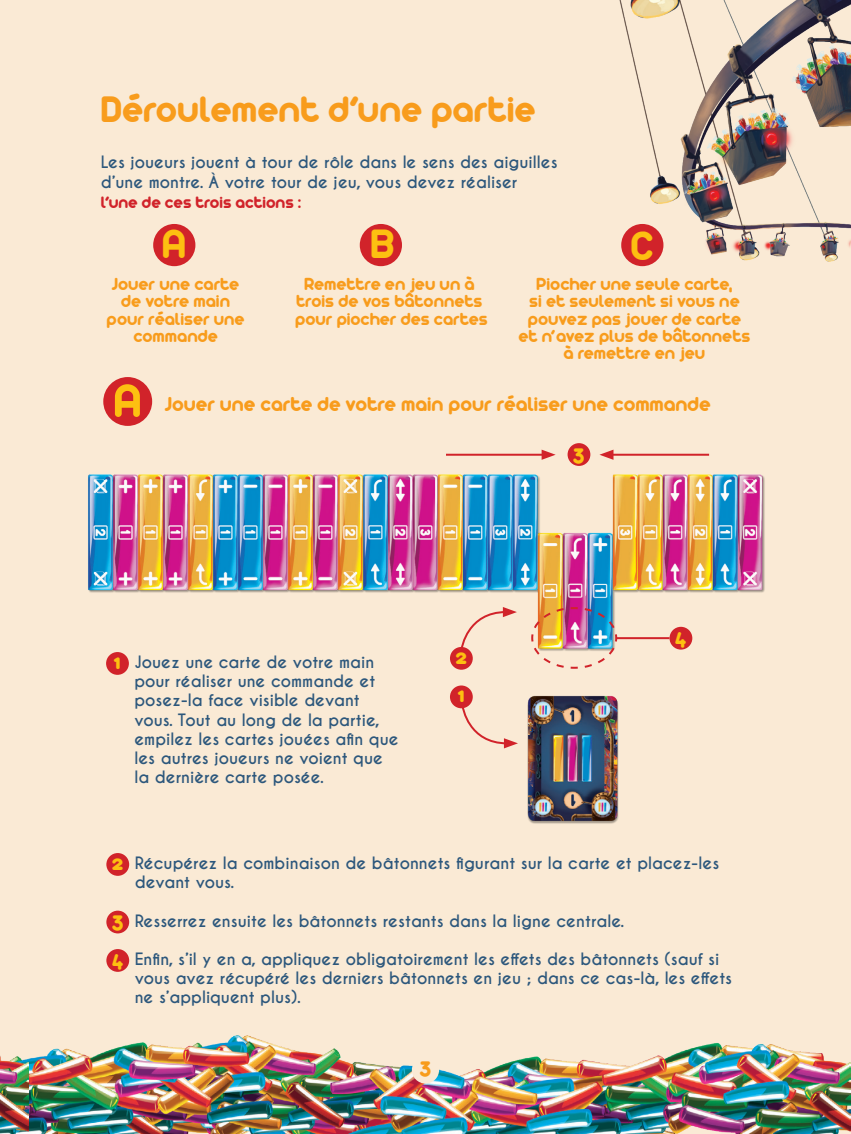
<style>
.page{position:relative;width:851px;height:1134px;background:#fff}
.page>*{position:absolute;margin:0;border:0;box-sizing:border-box;transform-origin:0 0}
.t1{font:51.4px "Arista 2.0";color:#fdc011}
.t2{font:44.4px "Arista 2.0";color:#fdc011}
.t3{font:40px "Arista 2.0";color:#f89c1c}
.t4{font:24px "Arista 2.0";color:#fdc011}
.t5{font:24px "Arista 2.0";color:#f89c1c}
.textxe{font:22px "Arista 2.0";color:#f89c1c}
.textxe-2{font:19px/17.2px "Arista 2.0";color:#f89c1c;text-align:center}
.textxe-3{font:18px "Arista 2.0";color:#d1232a}
.textxe-4{font:700 16px/19.2px "Caviar Dreams";color:#2c577c}
</style>
<div class="page">
<div style="left:0;top:0;width:850px;height:1134px;background:#faead5"></div>
<img style="left:28px;top:964px;width:822px;height:170px">
<img style="left:0;top:1056px;width:28px;height:78px">
<img style="left:619px;top:0;width:231px;height:267px">
<div style="left:412px;top:1056px;width:27px;height:27px;background:#faead5;border-radius:50%"></div>
<div style="left:153px;top:224px;width:42px;height:42px;background:#d1232a;border-radius:50%"></div>
<div style="left:360px;top:224px;width:42px;height:42px;background:#d1232a;border-radius:50%"></div>
<div style="left:621px;top:224px;width:42px;height:42px;background:#d1232a;border-radius:50%"></div>
<img style="left:88px;top:459px;width:677px;height:365px">
<div style="left:103px;top:377px;width:49px;height:49px;background:#d1232a;border-radius:50%"></div>
<div style="left:450px;top:685px;width:22px;height:23px;background:#d1232a;border-radius:50%"></div>
<svg style="left:460px;top:705px;width:58px;height:43px"></svg>
<div style="left:450px;top:647px;width:22px;height:23px;background:#d1232a;border-radius:50%"></div>
<svg style="left:459px;top:607px;width:58px;height:43px"></svg>
<div style="left:567px;top:443px;width:23px;height:23px;background:#d1232a;border-radius:50%"></div>
<hr style="left:446px;top:454px;width:98px;height:2px;background:#d1232a">
<svg style="left:541px;top:450px;width:14px;height:10px"></svg>
<hr style="left:610px;top:454px;width:99px;height:2px;background:#d1232a">
<svg style="left:599px;top:450px;width:14px;height:10px"></svg>
<div style="left:669px;top:627px;width:23px;height:23px;background:#d1232a;border-radius:50%"></div>
<img style="left:530px;top:606px;width:88px;height:64px">
<hr style="left:616px;top:637px;width:53px;height:2px;background:#d1232a">
<div style="left:106px;top:652px;width:23px;height:23px;background:#d1232a;border-radius:50%"></div>
<div style="left:106px;top:853px;width:23px;height:23px;background:#d1232a;border-radius:50%"></div>
<div style="left:106px;top:911px;width:23px;height:22px;background:#d1232a;border-radius:50%"></div>
<div style="left:106px;top:949px;width:23px;height:23px;background:#d1232a;border-radius:50%"></div>
<p class="t3" style="left:100px;top:85px;width:436px">Déroulement d’une partie</p>
<p class="textxe-4" style="left:101px;top:153px;width:458px;line-height:20px">Les joueurs jouent à tour de rôle dans le sens des aiguilles d’une montre. À votre tour de jeu, vous devez réaliser</p>
<p class="textxe-3" style="left:101px;top:192px;width:202px">l’une de ces trois actions :</p>
<p class="t2" style="left:162px;top:217px;width:26px">A</p>
<p class="t2" style="left:370px;top:217px;width:26px">B</p>
<p class="t2" style="left:630px;top:219px;width:25px">C</p>
<p class="textxe-2" style="left:518px;top:275px;width:233px">Piocher une seule carte,<br>si et seulement si vous ne pouvez pas jouer de carte et n’avez plus de bâtonnets à remettre en jeu</p>
<p class="t1" style="left:113px;top:369px;width:30px">A</p>
<p class="textxe" style="left:165px;top:390px;width:547px">Jouer une carte de votre main pour réaliser une commande</p>
<p class="textxe-2" style="left:107px;top:275px;width:139px">Jouer une carte de votre main pour réaliser une commande</p>
<p class="textxe-2" style="left:295px;top:275px;width:194px">Remettre en jeu un à trois de vos bâtonnets pour piocher des cartes</p>
<p class="t4" style="left:114px;top:646px;width:8px">1</p>
<p class="textxe-4" style="left:134px;top:653px;width:265px">Jouez une carte de votre main pour réaliser une commande et posez-la face visible devant vous. Tout au long de la partie, empilez les cartes jouées afin que les autres joueurs ne voient que la dernière carte posée.</p>
<p class="t4" style="left:455px;top:641px;width:13px">2</p>
<p class="t4" style="left:458px;top:680px;width:8px">1</p>
<p class="t4" style="left:573px;top:437px;width:13px">3</p>
<p class="t4" style="left:675px;top:621px;width:12px">4</p>
<p class="t4" style="left:112px;top:847px;width:13px">2</p>
<p class="textxe-4" style="left:135px;top:854px;width:586px">Récupérez la combinaison de bâtonnets figurant sur la carte et placez-les devant vous.</p>
<p class="t4" style="left:112px;top:905px;width:13px">3</p>
<p class="textxe-4" style="left:135px;top:911px;width:491px">Resserrez ensuite les bâtonnets restants dans la ligne centrale.</p>
<p class="t4" style="left:112px;top:943px;width:12px">4</p>
<p class="textxe-4" style="left:135px;top:950px;width:599px">Enfin, s’il y en a, appliquez obligatoirement les effets des bâtonnets (sauf si vous avez récupéré les derniers bâtonnets en jeu ; dans ce cas-là, les effets ne s’appliquent plus).</p>
<p class="t5" style="left:419px;top:1051px;width:13px">3</p>
</div>
